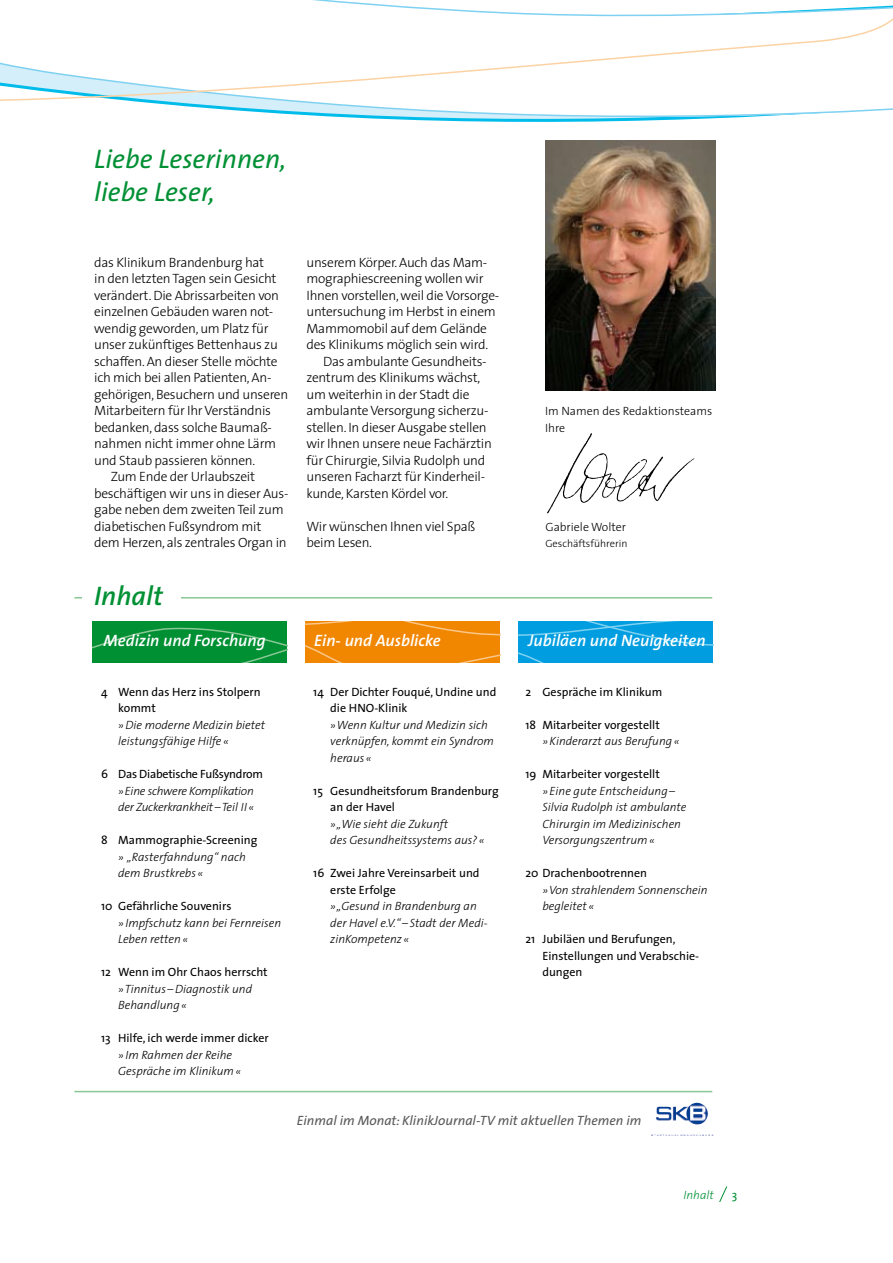
<style>
.page{position:relative;width:893px;height:1263px;background:#fff}
.page>*{position:absolute;margin:0;border:0;box-sizing:border-box;transform-origin:0 0}
.t1{font:italic 27px/33px "The Sans";color:#009034}
.t2{font:italic 600 27px "The Sans";color:#009034}
.t3{font:italic 600 16.5px "The Sans";color:#fff}
.t4{font:300 13.5px/16.5px "The Sans";letter-spacing:-.02em;color:#000}
.t5{font:italic 13.5px "The Sans";color:#565757}
.t6{font:italic 300 12px/16.5px "The Sans";color:#000}
.t7{font:12px/16.5px "The Sans";color:#000}
.t8{font:italic 300 12px/16.5px "The Sans";letter-spacing:-.02em;color:#000}
.t9{font:300 12px/16.5px "The Sans";color:#000}
.t10{font:12px "The Sans";letter-spacing:-.02em;color:#000}
.t11{font:italic 300 12px "The Sans";color:#009034}
.t12{font:12px "The Sans";color:#009034}
.t13{font:300 10.5px "The Sans";color:#000}
</style>
<div class="page">
<svg style="left:719px;top:1186px;width:9px;height:16px"></svg>
<img style="left:545px;top:162px;width:170px;height:228px">
<img style="left:547px;top:433px;width:44px;height:80px">
<svg style="left:545px;top:156px;width:171px;height:6px"></svg>
<svg style="left:545px;top:144px;width:171px;height:12px;background:#7a6f62"></svg>
<svg style="left:0;top:0;width:893px;height:144px"></svg>
<img style="left:673px;top:1103px;width:35px;height:22px">
<hr style="left:74px;top:597px;width:638px;height:1px;background:#8ac895">
<div style="left:93px;top:621px;width:194px;height:41px;background:#009034"></div>
<svg style="left:93px;top:627px;width:194px;height:35px"></svg>
<div style="left:306px;top:621px;width:194px;height:41px;background:#f18700"></div>
<svg style="left:518px;top:621px;width:195px;height:41px;background:#07a0e0"></svg>
<div style="left:82px;top:583px;width:99px;height:27px;background:#fff"></div>
<hr style="left:74px;top:1091px;width:638px;height:1px;background:#8ac895">
<h1 class="t1" style="left:94px;top:141px;width:194px">Liebe Leserinnen, liebe Leser,</h1>
<p class="t4" style="left:94px;top:253px;width:171px">das Klinikum Brandenburg hat</p>
<p class="t4" style="left:94px;top:270px;width:184px">in den letzten Tagen sein Gesicht</p>
<p class="t4" style="left:94px;top:286px;width:186px">verändert. Die Abrissarbeiten von</p>
<p class="t4" style="left:94px;top:303px;width:181px">einzelnen Gebäuden waren not-</p>
<p class="t4" style="left:94px;top:319px;width:176px">wendig geworden, um Platz für</p>
<p class="t4" style="left:94px;top:336px;width:185px">unser zukünftiges Bettenhaus zu</p>
<p class="t4" style="left:94px;top:352px;width:185px">schaffen. An dieser Stelle möchte</p>
<p class="t4" style="left:94px;top:369px;width:179px">ich mich bei allen Patienten, An-</p>
<p class="t4" style="left:94px;top:385px;width:196px">gehörigen, Besuchern und unseren</p>
<p class="t4" style="left:94px;top:402px;width:178px">Mitarbeitern für Ihr Verständnis</p>
<p class="t4" style="left:94px;top:418px;width:179px">bedanken, dass solche Baumaß-</p>
<p class="t4" style="left:94px;top:435px;width:183px">nahmen nicht immer ohne Lärm</p>
<p class="t4" style="left:94px;top:451px;width:163px">und Staub passieren können.</p>
<p class="t4" style="left:111px;top:468px;width:146px">Zum Ende der Urlaubszeit</p>
<p class="t4" style="left:94px;top:484px;width:196px">beschäftigen wir uns in dieser Aus-</p>
<p class="t4" style="left:94px;top:501px;width:191px">gabe neben dem zweiten Teil zum</p>
<p class="t4" style="left:94px;top:517px;width:169px">diabetischen Fußsyndrom mit</p>
<p class="t4" style="left:94px;top:534px;width:194px">dem Herzen, als zentrales Organ in</p>
<h1 class="t2" style="left:94px;top:573px;width:70px">Inhalt</h1>
<p class="t4" style="left:306px;top:253px;width:182px">unserem Körper. Auch das Mam-</p>
<p class="t4" style="left:306px;top:270px;width:179px">mographiescreening wollen wir</p>
<p class="t4" style="left:306px;top:286px;width:194px">Ihnen vorstellen, weil die Vorsorge-</p>
<p class="t4" style="left:306px;top:303px;width:191px">untersuchung im Herbst in einem</p>
<p class="t4" style="left:306px;top:319px;width:182px">Mammomobil auf dem Gelände</p>
<p class="t4" style="left:306px;top:336px;width:183px">des Klinikums möglich sein wird.</p>
<p class="t4" style="left:323px;top:352px;width:165px">Das ambulante Gesundheits-</p>
<p class="t4" style="left:306px;top:369px;width:175px">zentrum des Klinikums wächst,</p>
<p class="t4" style="left:306px;top:385px;width:165px">um weiterhin in der Stadt die</p>
<p class="t4" style="left:306px;top:402px;width:183px">ambulante Versorgung sicherzu-</p>
<p class="t4" style="left:306px;top:418px;width:182px">stellen. In dieser Ausgabe stellen</p>
<p class="t4" style="left:306px;top:435px;width:187px">wir Ihnen unsere neue Fachärztin</p>
<p class="t4" style="left:306px;top:451px;width:180px">für Chirurgie, Silvia Rudolph und</p>
<p class="t4" style="left:306px;top:468px;width:180px">unseren Facharzt für Kinderheil-</p>
<p class="t4" style="left:306px;top:484px;width:143px">kunde, Karsten Kördel vor.</p>
<p class="t4" style="left:306px;top:517px;width:170px">Wir wünschen Ihnen viel Spaß beim Lesen.</p>
<p class="t3" style="left:104px;top:627px;width:164px">Medizin und Forschung</p>
<p class="t3" style="left:314px;top:627px;width:128px">Ein- und Ausblicke</p>
<p class="t7" style="left:118px;top:683px;width:144px;text-indent:-17px">4 Wenn das Herz ins Stolpern kommt</p>
<p class="t6" style="left:118px;top:716px;width:149px">»Die moderne Medizin bietet leistungsfähige Hilfe «</p>
<p class="t10" style="left:101px;top:764px;width:163px">6 Das Diabetische Fußsyndrom</p>
<p class="t8" style="left:118px;top:782px;width:138px">»Eine schwere Komplikation der Zuckerkrankheit–Teil II «</p>
<p class="t7" style="left:101px;top:831px;width:158px">8 Mammographie-Screening</p>
<p class="t6" style="left:118px;top:848px;width:129px">» „Rasterfahndung“ nach dem Brustkrebs «</p>
<p class="t7" style="left:101px;top:897px;width:132px">10 Gefährliche Souvenirs</p>
<p class="t6" style="left:118px;top:914px;width:165px">» Impfschutz kann bei Fernreisen<br>Leben retten«</p>
<p class="t7" style="left:101px;top:963px;width:168px">12 Wenn im Ohr Chaos herrscht</p>
<p class="t6" style="left:118px;top:980px;width:135px">»Tinnitus–Diagnostik und<br>Behandlung«</p>
<p class="t7" style="left:101px;top:1029px;width:169px">13 Hilfe, ich werde immer dicker</p>
<p class="t6" style="left:118px;top:1046px;width:125px">» Im Rahmen der Reihe<br>Gespräche im Klinikum«</p>
<p class="t7" style="left:330px;top:683px;width:168px;text-indent:-17px">14 Der Dichter Fouqué, Undine und die HNO-Klinik</p>
<p class="t6" style="left:330px;top:716px;width:165px">»Wenn Kultur und Medizin sich verknüpfen, kommt ein Syndrom heraus «</p>
<p class="t7" style="left:330px;top:782px;width:170px;text-indent:-17px">15 Gesundheitsforum Brandenburg an der Havel</p>
<p class="t6" style="left:330px;top:815px;width:156px">»„Wie sieht die Zukunft<br>des Gesundheitssystems aus? «</p>
<p class="t7" style="left:330px;top:864px;width:151px;text-indent:-17px">16 Zwei Jahre Vereinsarbeit und erste Erfolge</p>
<p class="t6" style="left:330px;top:897px;width:159px">»„Gesund in Brandenburg an der Havel e.V.“–Stadt der Medi&shy;zinKompetenz «</p>
<p class="t9" style="left:545px;top:402px;width:169px">Im Namen des Redaktionsteams<br>Ihre</p>
<p class="t9" style="left:545px;top:518px;width:82px">Gabriele Wolter</p>
<p class="t13" style="left:545px;top:535px;width:84px">Geschäftsführerin</p>
<p class="t3" style="left:528px;top:627px;width:179px">Jubiläen und Neuigkeiten</p>
<p class="t7" style="left:525px;top:683px;width:138px">2 Gespräche im Klinikum</p>
<p class="t7" style="left:525px;top:716px;width:136px">18 Mitarbeiter vorgestellt</p>
<p class="t6" style="left:542px;top:732px;width:139px">»Kinderarzt aus Berufung«</p>
<p class="t7" style="left:525px;top:765px;width:136px">19 Mitarbeiter vorgestellt</p>
<p class="t6" style="left:542px;top:782px;width:146px">» Eine gute Entscheidung–<br>Silvia Rudolph ist ambulante<br>Chirurgin im Medizinischen<br>Versorgungszentrum«</p>
<p class="t7" style="left:525px;top:864px;width:123px">20 Drachenbootrennen</p>
<p class="t6" style="left:542px;top:881px;width:167px">»Von strahlendem Sonnenschein begleitet «</p>
<p class="t7" style="left:542px;top:930px;width:158px;text-indent:-17px">21 Jubiläen und Berufungen,<br>Einstellungen und Verabschie&shy;dungen</p>
<p class="t5" style="left:297px;top:1109px;width:346px">Einmal im Monat: KlinikJournal-TV mit aktuellen Themen im</p>
<p class="t11" style="left:683px;top:1185px;width:32px">Inhalt</p>
<p class="t12" style="left:732px;top:1185px;width:7px">3</p>
</div>
